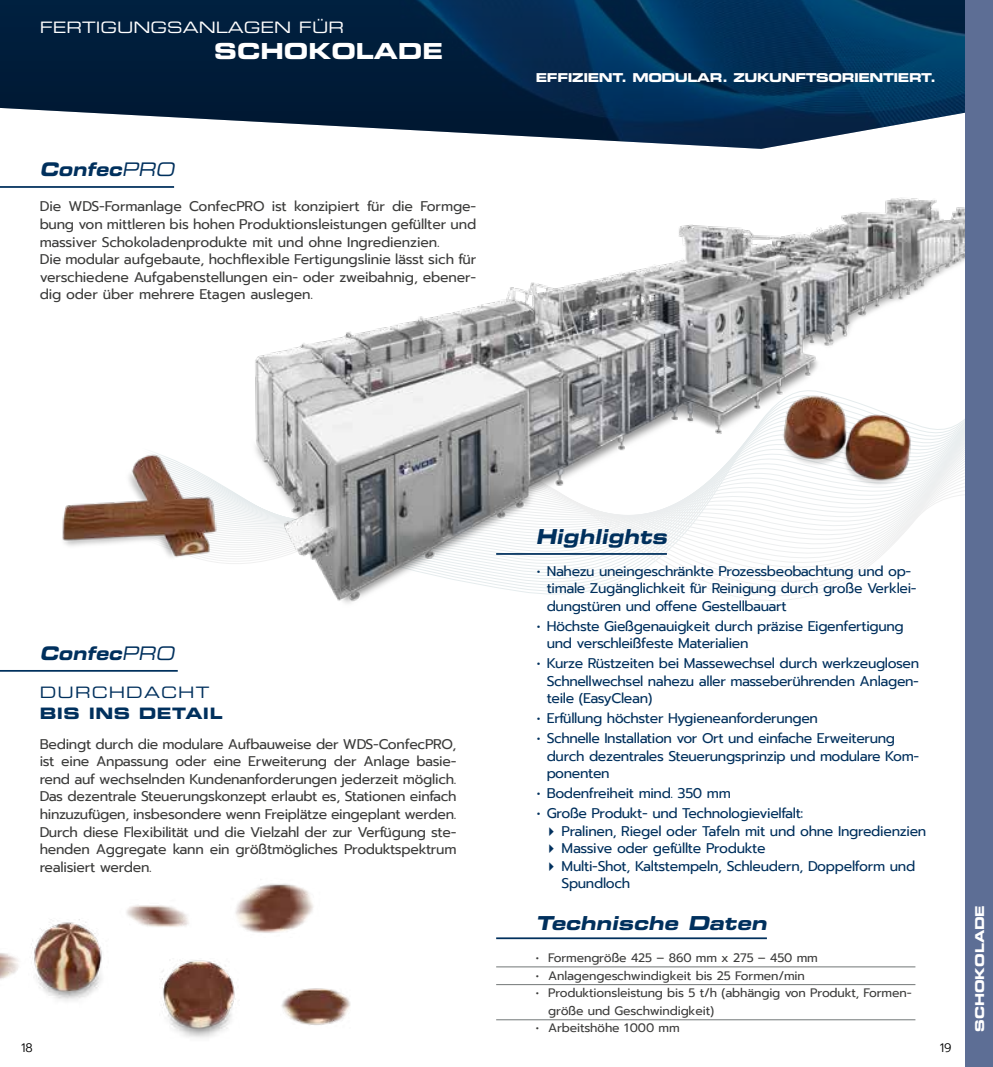
<style>
.page{position:relative;width:993px;height:1067px;background:#fff}
.page>*{position:absolute;margin:0;border:0;box-sizing:border-box;transform-origin:0 0}
.t1{font:22.05px "Eurostile Bold Extended Two";color:#fff}
.t2{font:italic 20.65px "Eurostile Bold Extended Two";color:#00305d;scale:.93 1}
.t3{font:italic 19.25px "Eurostile Bold Extended Two";color:#00305d}
.t4{font:italic 18.72px "Eurostile Bold Extended Two";color:#00305d;scale:.93 1}
.t5{font:15.75px "Eurostile Extended Two";color:#fff}
.t6{font:15.75px "Eurostile Bold Extended Two";letter-spacing:.03em;color:#00305d}
.t7{font:15.75px "Eurostile Extended Two";letter-spacing:.07em;color:#00305d}
.t8{font:14px/17.5px "Prompt";letter-spacing:-.01em;color:#3c3c3b}
.t9{font:14px/17.5px "Prompt";letter-spacing:-.025em;color:#00305d}
.t10{font:12.25px/17.5px "Prompt";letter-spacing:-.01em;color:#3c3c3b}
.t11{font:12.25px "Eurostile Bold Extended Two";letter-spacing:-.035em;color:#fff}
.t12{font:12.25px "Eurostile Bold Extended Two";color:#fff}
.t13{font:300 12.25px "Prompt";color:#000}
.s1{font-family:"Eurostile Extended Two"}
</style>
<div class="page">
<img style="left:0;top:0;width:965px;height:134px">
<hr style="left:496px;top:1019px;width:419px;height:1px;background:#727777">
<img style="left:238px;top:134px;width:727px;height:470px">
<img style="left:62px;top:452px;width:176px;height:112px">
<hr style="left:0;top:186px;width:174px;height:2px;background:#00305d">
<hr style="left:0;top:670px;width:178px;height:1px;background:#00305d">
<hr style="left:496px;top:553px;width:171px;height:2px;background:#00305d">
<hr style="left:496px;top:966px;width:419px;height:1px;background:#727777">
<hr style="left:496px;top:984px;width:419px;height:1px;background:#727777">
<hr style="left:496px;top:937px;width:271px;height:2px;background:#00305d">
<img style="left:0;top:883px;width:351px;height:155px">
<img style="left:754px;top:385px;width:183px;height:112px">
<div style="left:965px;top:0;width:28px;height:1067px;background:#5d6e95"></div>
<p class="t5" style="left:40px;top:16px;width:306px">FERTIGUNGSANLAGEN FÜR</p>
<h1 class="t1" style="left:214px;top:36px;width:230px">SCHOKOLADE</h1>
<h3 class="t4" style="left:40px;top:156px;width:151px">Confec<span class="s1">PRO</span></h3>
<p class="t8" style="left:40px;top:198px;width:438px">Die WDS-Formanlage ConfecPRO ist konzipiert für die Formge&shy;bung von mittleren bis hohen Produktionsleistungen gefüllter und massiver Schokoladenprodukte mit und ohne Ingredienzien.<br>Die modular aufgebaute, hochflexible Fertigungslinie lässt sich für verschiedene Aufgabenstellungen ein- oder zweibahnig, ebener&shy;dig oder über mehrere Etagen auslegen.</p>
<p class="t11" style="left:536px;top:69px;width:402px">EFFIZIENT. MODULAR. ZUKUNFTSORIENTIERT.</p>
<h3 class="t4" style="left:40px;top:640px;width:151px">Confec<span class="s1">PRO</span></h3>
<p class="t7" style="left:40px;top:681px;width:171px">DURCHDACHT</p>
<p class="t6" style="left:40px;top:702px;width:184px">BIS INS DETAIL</p>
<p class="t8" style="left:40px;top:735px;width:418px;text-align:justify">Bedingt durch die modulare Aufbauweise der WDS-ConfecPRO, ist eine Anpassung oder eine Erweiterung der Anlage basie&shy;rend auf wechselnden Kundenanforderungen jederzeit möglich.<br>Das dezentrale Steuerungskonzept erlaubt es, Stationen einfach hinzuzufügen, insbesondere wenn Freiplätze eingeplant werden.<br>Durch diese Flexibilität und die Vielzahl der zur Verfügung ste&shy;henden Aggregate kann ein größtmögliches Produktspektrum realisiert werden.</p>
<h2 class="t2" style="left:536px;top:522px;width:148px">Highlights</h2>
<p class="t9" style="left:547px;top:562px;width:371px;text-indent:-10px">• Nahezu uneingeschränkte Prozessbeobachtung und op&shy;timale Zugänglichkeit für Reinigung durch große Verklei&shy;dungstüren und offene Gestellbauart</p>
<p class="t9" style="left:547px;top:617px;width:358px;text-indent:-10px">• Höchste Gießgenauigkeit durch präzise Eigenfertigung und verschleißfeste Materialien</p>
<p class="t9" style="left:547px;top:654px;width:374px;text-align:justify;text-indent:-10px">• Kurze Rüstzeiten bei Massewechsel durch werkzeuglosen Schnellwechsel nahezu aller masseberührenden Anlagen&shy;teile (EasyClean)</p>
<p class="t9" style="left:537px;top:709px;width:283px">• Erfüllung höchster Hygieneanforderungen</p>
<p class="t9" style="left:547px;top:729px;width:374px;text-indent:-10px">• Schnelle Installation vor Ort und einfache Erweiterung durch dezentrales Steuerungsprinzip und modulare Kom&shy;ponenten</p>
<p class="t9" style="left:537px;top:784px;width:195px">• Bodenfreiheit mind. 350 mm</p>
<p class="t9" style="left:562px;top:804px;width:366px;text-indent:-25px">• Große Produkt- und Technologievielfalt:<br>Pralinen, Riegel oder Tafeln mit und ohne Ingredienzien Massive oder gefüllte Produkte<br>Multi-Shot, Kaltstempeln, Schleudern, Doppelform und Spundloch</p>
<h3 class="t3" style="left:536px;top:909px;width:237px">Technische Daten</h3>
<p class="t10" style="left:536px;top:949px;width:283px">• Formengröße 425 – 860 mm x 275 – 450 mm</p>
<p class="t10" style="left:536px;top:966px;width:270px">• Anlagengeschwindigkeit bis 25 Formen/min</p>
<p class="t10" style="left:548px;top:984px;width:365px;text-indent:-12px">• Produktionsleistung bis 5 t/h (abhängig von Produkt, Formen&shy;größe und Geschwindigkeit)</p>
<p class="t10" style="left:536px;top:1019px;width:145px">• Arbeitshöhe 1000 mm</p>
<p class="t13" style="left:21px;top:1039px;width:13px">18</p>
<p class="t13" style="left:940px;top:1039px;width:13px">19</p>
<p class="t12" style="left:971px;top:1032px;width:129px;rotate:-90deg">SCHOKOLADE</p>
</div>
